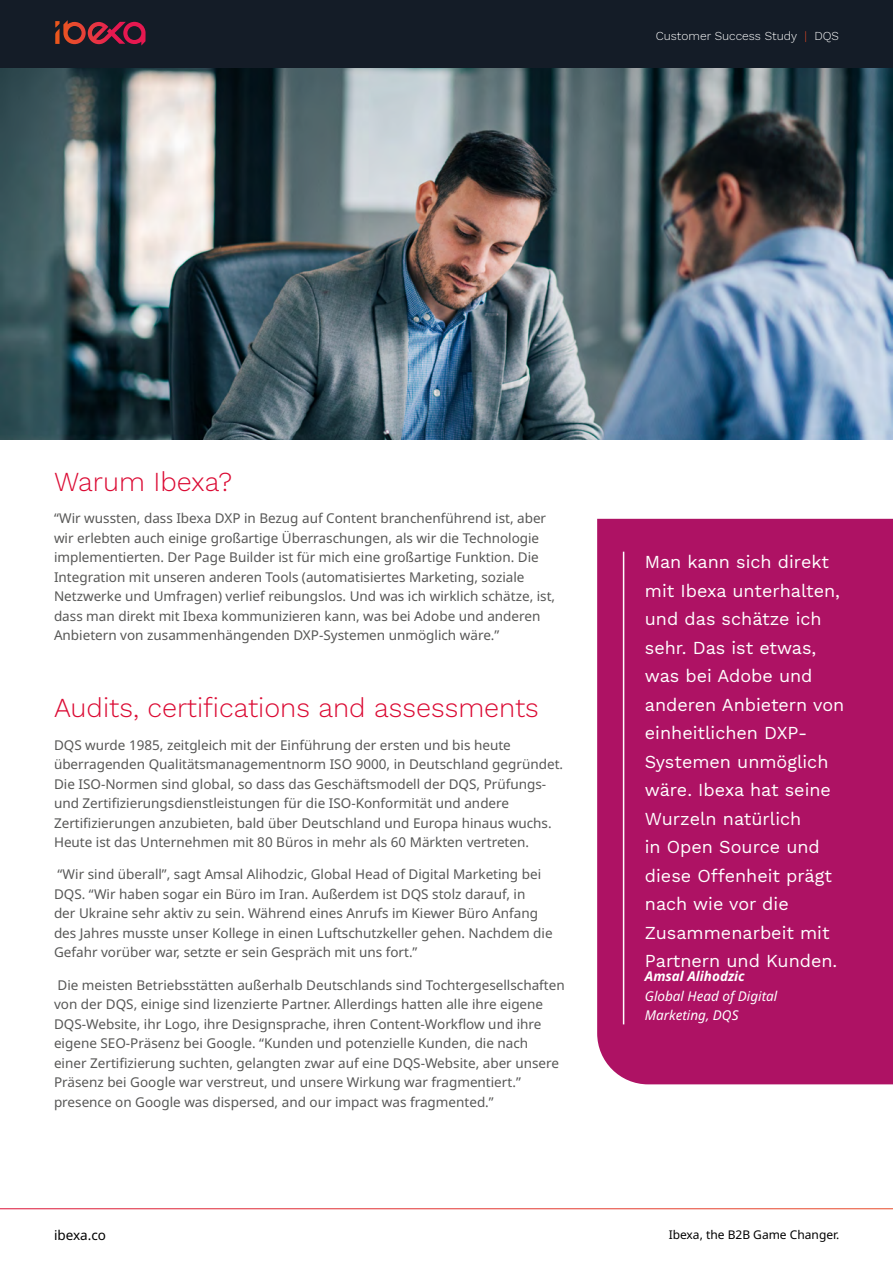
<style>
.page{position:relative;width:893px;height:1263px;background:#fff}
.page>*{position:absolute;margin:0;border:0;box-sizing:border-box;transform-origin:0 0}
.t1{font:300 27px "Work Sans";color:#db0a33}
.t2{font:18px/28.5px "Work Sans";color:#fff}
.t3{font:13.5px/19.5px "Noto Sans";color:#575756}
.t4{font:italic 13.5px/19.5px "Noto Sans";color:#fff}
.t5{font:italic 700 13.5px "Noto Sans";color:#fff}
.t6{font:13.5px "Noto Sans";color:#000}
.t7{font:300 12px "Work Sans";color:#fff}
.t8{font:12px "Noto Sans";color:#000}
.s1{color:#e84926}
</style>
<div class="page">
<div style="left:0;top:0;width:893px;height:68px;background:#141c27"></div>
<svg style="left:55px;top:20px;width:91px;height:26px"></svg>
<div style="left:597px;top:519px;width:296px;height:565px;background:#ae1264"></div>
<hr style="left:623px;top:552px;width:1px;height:472px;background:#fff">
<img style="left:0;top:68px;width:893px;height:371px">
<p class="t7" style="left:656px;top:26px;width:185px">Customer Success Study <span class="s1">|</span> DQS</p>
<h1 class="t1" style="left:54px;top:461px;width:180px">Warum Ibexa?</h1>
<p class="t3" style="left:54px;top:509px;width:503px">“Wir wussten, dass Ibexa DXP in Bezug auf Content branchenführend ist, aber wir erlebten auch einige großartige Überraschungen, als wir die Technologie implementierten. Der Page Builder ist für mich eine großartige Funktion. Die Integration mit unseren anderen Tools (automatisiertes Marketing, soziale Netzwerke und Umfragen) verlief reibungslos. Und was ich wirklich schätze, ist, dass man direkt mit Ibexa kommunizieren kann, was bei Adobe und anderen Anbietern von zusammenhängenden DXP-Systemen unmöglich wäre.”</p>
<h1 class="t1" style="left:54px;top:688px;width:486px">Audits, certifications and assessments</h1>
<p class="t3" style="left:54px;top:735px;width:511px">DQS wurde 1985, zeitgleich mit der Einführung der ersten und bis heute überragenden Qualitätsmanagementnorm ISO 9000, in Deutschland gegründet.<br>Die ISO-Normen sind global, so dass das Geschäftsmodell der DQS, Prüfungs&shy;und Zertifizierungsdienstleistungen für die ISO-Konformität und andere Zertifizierungen anzubieten, bald über Deutschland und Europa hinaus wuchs.<br>Heute ist das Unternehmen mit 80 Büros in mehr als 60 Märkten vertreten.</p>
<p class="t3" style="left:54px;top:865px;width:500px">“Wir sind überall”, sagt Amsal Alihodzic, Global Head of Digital Marketing bei DQS. “Wir haben sogar ein Büro im Iran. Außerdem ist DQS stolz darauf, in<br>der Ukraine sehr aktiv zu sein. Während eines Anrufs im Kiewer Büro Anfang des Jahres musste unser Kollege in einen Luftschutzkeller gehen. Nachdem die Gefahr vorüber war, setzte er sein Gespräch mit uns fort.”</p>
<p class="t3" style="left:54px;top:975px;width:512px">Die meisten Betriebsstätten außerhalb Deutschlands sind Tochtergesellschaften von der DQS, einige sind lizenzierte Partner. Allerdings hatten alle ihre eigene DQS-Website, ihr Logo, ihre Designsprache, ihren Content-Workflow und ihre eigene SEO-Präsenz bei Google. “Kunden und potenzielle Kunden, die nach<br>einer Zertifizierung suchten, gelangten zwar auf eine DQS-Website, aber unsere Präsenz bei Google war verstreut, und unsere Wirkung war fragmentiert.” presence on Google was dispersed, and our impact was fragmented.”</p>
<p class="t2" style="left:645px;top:547px;width:201px">Man kann sich direkt mit Ibexa unterhalten, und das schätze ich sehr. Das ist etwas, was bei Adobe und anderen Anbietern von einheitlichen DXP-<br>Systemen unmöglich wäre. Ibexa hat seine<br>Wurzeln natürlich<br>in Open Source und diese Offenheit prägt nach wie vor die<br>Zusammenarbeit mit<br>Partnern und Kunden.</p>
<p class="t5" style="left:645px;top:967px;width:101px">Amsal Alihodzic</p>
<p class="t4" style="left:645px;top:986px;width:134px">Global Head of Digital<br>Marketing, DQS</p>
<p class="t6" style="left:54px;top:1227px;width:54px">ibexa.co</p>
<p class="t8" style="left:669px;top:1228px;width:172px">Ibexa, the B2B Game Changer.</p>
</div>
